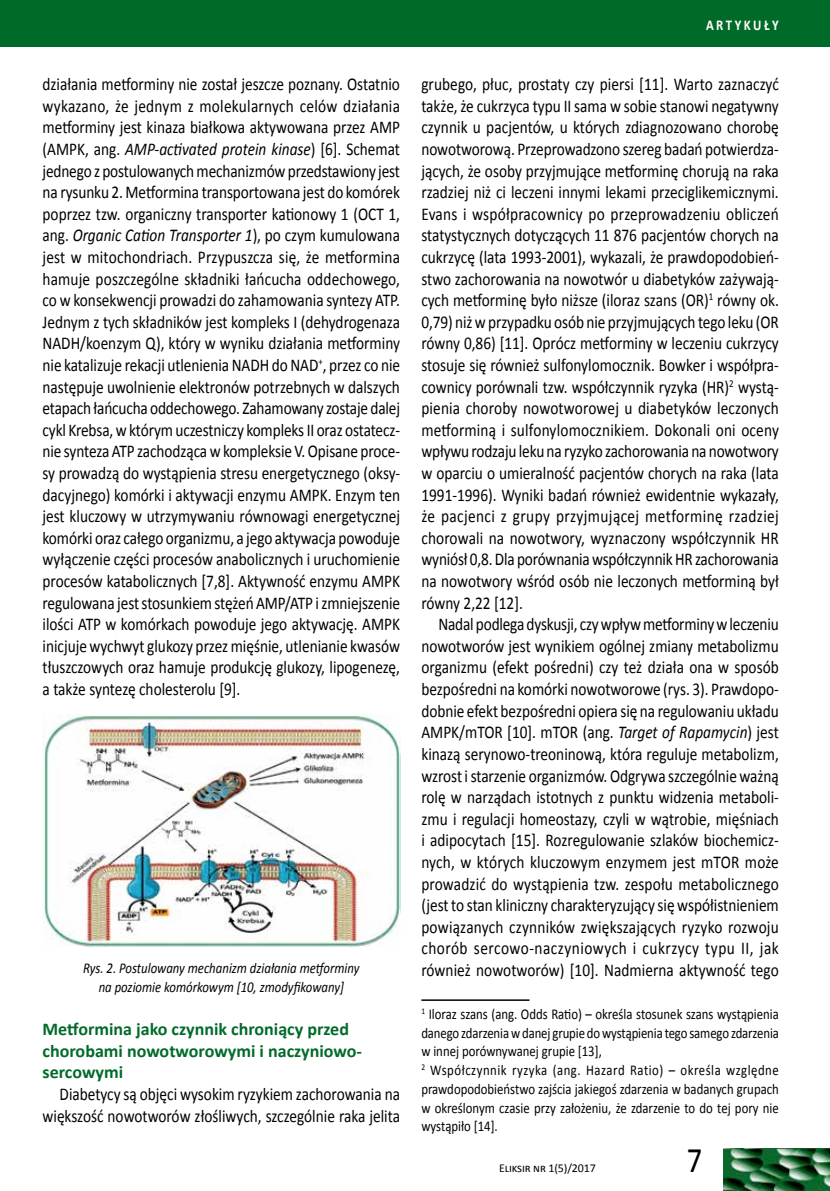
<style>
.page{position:relative;width:830px;height:1191px;background:#fff}
.page>*{position:absolute;margin:0;border:0;box-sizing:border-box;transform-origin:0 0}
.t1{font:36px "Calibri";color:#000;scale:.85 1}
.t2{font:18px/21.6px "Calibri";color:#000;text-align:justify;scale:.85 1}
.t3{font:700 18px/21.6px "Calibri";color:#006b29}
.t4{font:15px/18.8px "Calibri";color:#000;scale:.85 1}
.t5{font:italic 15px/18.8px "Calibri";color:#000;text-align:center;scale:.85 1}
.t6{font:700 15px "Calibri";letter-spacing:.2em;color:#fff;scale:.85 1}
.t7{font:12px "Calibri";letter-spacing:-.01em;color:#000}
.s1{font-style:italic}
</style>
<div class="page">
<div style="left:0;top:0;width:829px;height:47px;background:#006b29"></div>
<img style="left:723px;top:1148px;width:106px;height:43px">
<hr style="left:421px;top:999px;width:108px;height:2px;background:#000">
<img style="left:43px;top:715px;width:357px;height:231px">
<p class="t2" style="left:43px;top:73px;width:422px">działania metforminy nie został jeszcze poznany. Ostatnio wykazano, że jednym z molekularnych celów działania metforminy jest kinaza białkowa aktywowana przez AMP (AMPK, ang. <span class="s1">AMP-activated protein kinase</span>) [6]. Schemat jednego z postulowanych mechanizmów przedstawiony jest na rysunku 2. Metformina transportowana jest do komórek poprzez tzw. organiczny transporter kationowy 1 (OCT 1, ang. <span class="s1">Organic Cation Transporter 1</span>), po czym kumulowana jest w mitochondriach. Przypuszcza się, że metformina hamuje poszczególne składniki łańcucha oddechowego, co w konsekwencji prowadzi do zahamowania syntezy ATP.<br>Jednym z tych składników jest kompleks I (dehydrogenaza NADH/koenzym Q), który w wyniku działania metforminy nie katalizuje rekacji utlenienia NADH do NAD<sup>+</sup>, przez co nie następuje uwolnienie elektronów potrzebnych w dalszych etapach łańcucha oddechowego. Zahamowany zostaje dalej cykl Krebsa, w którym uczestniczy kompleks II oraz ostatecz&shy;nie synteza ATP zachodząca w kompleksie V. Opisane proce&shy;sy prowadzą do wystąpienia stresu energetycznego (oksy&shy;dacyjnego) komórki i aktywacji enzymu AMPK. Enzym ten jest kluczowy w utrzymywaniu równowagi energetycznej komórki oraz całego organizmu, a jego aktywacja powoduje wyłączenie części procesów anabolicznych i uruchomienie procesów katabolicznych [7,8]. Aktywność enzymu AMPK regulowana jest stosunkiem stężeń AMP/ATP i zmniejszenie ilości ATP w komórkach powoduje jego aktywację. AMPK inicjuje wychwyt glukozy przez mięśnie, utlenianie kwasów tłuszczowych oraz hamuje produkcję glukozy, lipogenezę, a także syntezę cholesterolu [9].</p>
<p class="t5" style="left:83px;top:958px;width:326px">Rys. 2. Postulowany mechanizm działania metforminy na poziomie komórkowym [10, zmodyfikowany]</p>
<p class="t3" style="left:43px;top:1018px;width:321px">Metformina jako czynnik chroniący przed chorobami nowotworowymi i naczyniowo&shy;sercowymi</p>
<p class="t2" style="left:43px;top:1083px;width:422px;text-align:right">Diabetycy są objęci wysokim ryzykiem zachorowania na większość nowotworów złośliwych, szczególnie raka jelita</p>
<p class="t6" style="left:705px;top:16px;width:87px">ARTYKUŁY</p>
<p class="t2" style="left:421px;top:73px;width:422px">grubego, płuc, prostaty czy piersi [11]. Warto zaznaczyć także, że cukrzyca typu II sama w sobie stanowi negatywny czynnik u pacjentów, u których zdiagnozowano chorobę nowotworową. Przeprowadzono szereg badań potwierdza&shy;jących, że osoby przyjmujące metforminę chorują na raka rzadziej niż ci leczeni innymi lekami przeciglikemicznymi.<br>Evans i współpracownicy po przeprowadzeniu obliczeń statystycznych dotyczących 11 876 pacjentów chorych na cukrzycę (lata 1993-2001), wykazali, że prawdopodobień&shy;stwo zachorowania na nowotwór u diabetyków zażywają&shy;cych metforminę było niższe (iloraz szans (OR)<sup>1</sup> równy ok.<br>0,79) niż w przypadku osób nie przyjmujących tego leku (OR równy 0,86) [11]. Oprócz metforminy w leczeniu cukrzycy stosuje się również sulfonylomocznik. Bowker i współpra&shy;cownicy porównali tzw. współczynnik ryzyka (HR)<sup>2</sup> wystą&shy;pienia choroby nowotworowej u diabetyków leczonych metforminą i sulfonylomocznikiem. Dokonali oni oceny wpływu rodzaju leku na ryzyko zachorowania na nowotwory w oparciu o umieralność pacjentów chorych na raka (lata 1991-1996). Wyniki badań również ewidentnie wykazały, że pacjenci z grupy przyjmującej metforminę rzadziej chorowali na nowotwory, wyznaczony współczynnik HR wyniósł 0,8. Dla porównania współczynnik HR zachorowania na nowotwory wśród osób nie leczonych metforminą był równy 2,22 [12].</p>
<p class="t2" style="left:421px;top:613px;width:422px;text-indent:17px">Nadal podlega dyskusji, czy wpływ metforminy w leczeniu nowotworów jest wynikiem ogólnej zmiany metabolizmu organizmu (efekt pośredni) czy też działa ona w sposób bezpośredni na komórki nowotworowe (rys. 3). Prawdopo&shy;dobnie efekt bezpośredni opiera się na regulowaniu układu AMPK/mTOR [10]. mTOR (ang. <span class="s1">Target of Rapamycin</span>) jest kinazą serynowo-treoninową, która reguluje metabolizm, wzrost i starzenie organizmów. Odgrywa szczególnie ważną rolę w narządach istotnych z punktu widzenia metaboli&shy;zmu i regulacji homeostazy, czyli w wątrobie, mięśniach i adipocytach [15]. Rozregulowanie szlaków biochemicz&shy;nych, w których kluczowym enzymem jest mTOR może prowadzić do wystąpienia tzw. zespołu metabolicznego (jest to stan kliniczny charakteryzujący się współistnieniem powiązanych czynników zwiększających ryzyko rozwoju chorób sercowo-naczyniowych i cukrzycy typu II, jak również nowotworów) [10]. Nadmierna aktywność tego</p>
<p class="t4" style="left:421px;top:1004px;width:422px"><sup>1</sup> Iloraz szans (ang. Odds Ratio) – określa stosunek szans wystąpienia danego zdarzenia w danej grupie do wystąpienia tego samego zdarzenia w innej porównywanej grupie [13],<br><sup>2</sup> Współczynnik ryzyka (ang. Hazard Ratio) – określa względne prawdopodobieństwo zajścia jakiegoś zdarzenia w badanych grupach w określonym czasie przy założeniu, że zdarzenie to do tej pory nie wystąpiło [14].</p>
<p class="t7" style="left:499px;top:1160px;width:98px">Eliksir nr 1(5)/2017</p>
<h1 class="t1" style="left:686px;top:1137px;width:20px">7</h1>
</div>
